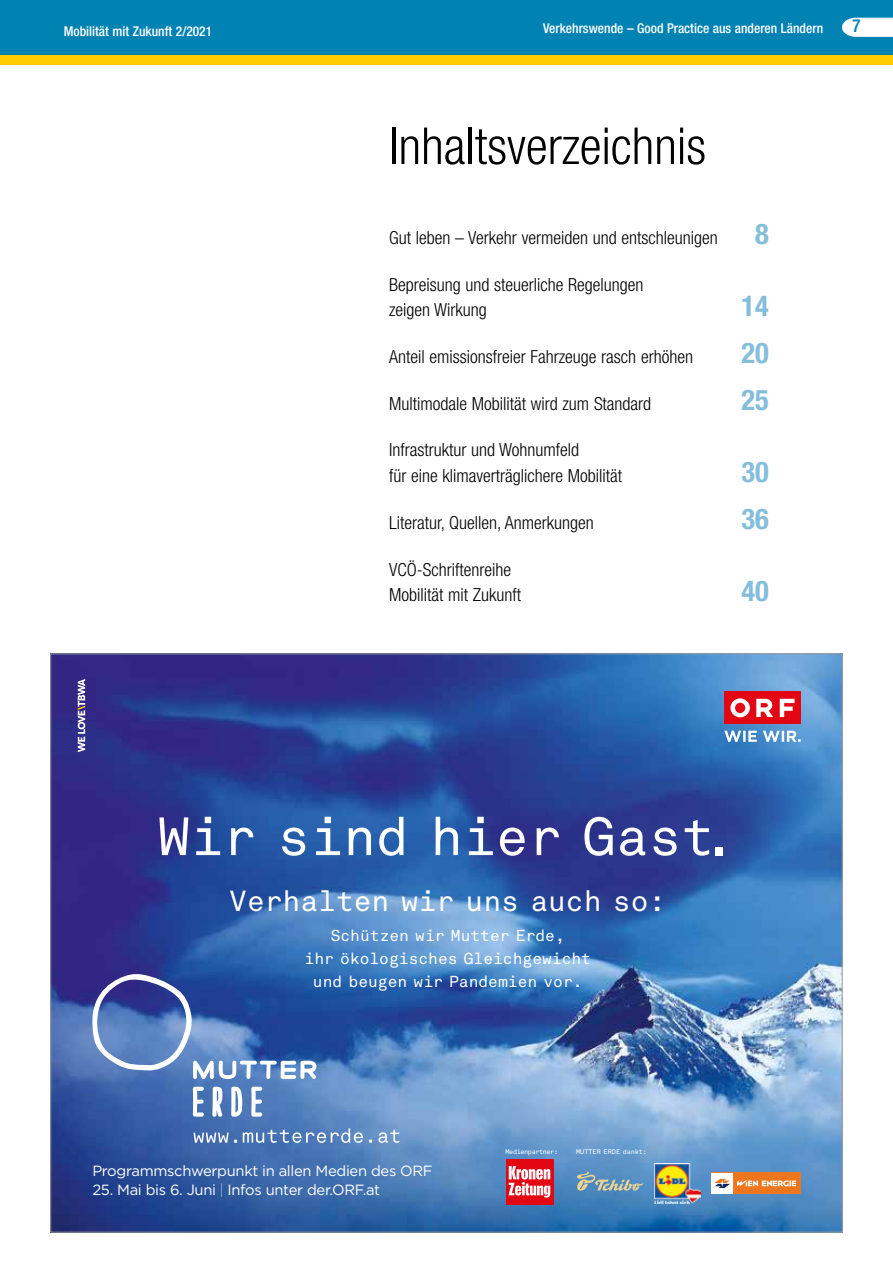
<style>
.page{position:relative;width:893px;height:1263px;background:#fff}
.page>*{position:absolute;margin:0;border:0;box-sizing:border-box;transform-origin:0 0}
.t1{font:53.1px "Akkurat Mono Pro";color:#fff}
.t2{font:300 condensed 51px "Helvetica Neue LT Std";color:#000}
.t3{font:28.65px "Akkurat Mono Pro";color:#fff}
.t4{font:700 condensed 28.5px "Helvetica Neue LT Std";color:#84bedb}
.t5{font:300 condensed 18px/25.5px "Helvetica Neue LT Std";color:#000}
.t6{font:500 condensed 18px "Helvetica Neue LT Std";color:#0082b2}
.t7{font:15.75px/23px "Akkurat Mono Pro";color:#fff;text-align:center}
.t8{font:14.85px "Gotham";letter-spacing:-.02em;color:#fff}
.t9{font:500 condensed 13.5px "Helvetica Neue LT Std";color:#fff}
.t10{font:6.6px "Akkurat Mono Pro";color:#fff}
.t11{font:6.6px "Akkurat Mono Pro";letter-spacing:-.06em;color:#fff}
.s1{font-weight:200}
</style>
<div class="page">
<div style="left:0;top:0;width:893px;height:55px;background:#0082b2"></div>
<div style="left:0;top:55px;width:893px;height:10px;background:#fc0"></div>
<svg style="left:842px;top:18px;width:51px;height:19px"></svg>
<img style="left:52px;top:656px;width:788px;height:574px">
<svg style="left:724px;top:731px;width:77px;height:11px"></svg>
<div style="left:724px;top:691px;width:77px;height:33px;background:#e30613"></div>
<svg style="left:730px;top:698px;width:64px;height:19px"></svg>
<svg style="left:78px;top:679px;width:7px;height:73px"></svg>
<svg style="left:92px;top:973px;width:224px;height:144px;background:#5475b5"></svg>
<svg style="left:193px;top:1128px;width:206px;height:15px;background:#7597c7"></svg>
<div style="left:506px;top:1159px;width:47px;height:46px;background:#e30613"></div>
<svg style="left:509px;top:1166px;width:41px;height:31px"></svg>
<img style="left:655px;top:1163px;width:45px;height:40px">
<svg style="left:577px;top:1171px;width:66px;height:19px"></svg>
<div style="left:711px;top:1172px;width:90px;height:22px;background:#ee771e"></div>
<div style="left:712px;top:1173px;width:21px;height:20px;background:#fff"></div>
<svg style="left:715px;top:1179px;width:15px;height:9px"></svg>
<svg style="left:737px;top:1180px;width:59px;height:6px"></svg>
<p class="t9" style="left:64px;top:23px;width:150px">Mobilität mit Zukunft 2/2021</p>
<p class="t9" style="left:543px;top:20px;width:282px">Verkehrswende – Good Practice aus anderen Ländern</p>
<p class="t6" style="left:852px;top:15px;width:10px">7</p>
<h2 class="t2" style="left:389px;top:117px;width:319px">Inhaltsverzeichnis</h2>
<p class="t5" style="left:389px;top:225px;width:330px">Gut leben – Verkehr vermeiden und entschleunigen</p>
<h3 class="t4" style="left:755px;top:216px;width:15px">8</h3>
<p class="t5" style="left:389px;top:271px;width:256px">Bepreisung und steuerliche Regelungen zeigen Wirkung</p>
<h3 class="t4" style="left:741px;top:289px;width:29px">14</h3>
<p class="t5" style="left:389px;top:344px;width:305px">Anteil emissionsfreier Fahrzeuge rasch erhöhen</p>
<h3 class="t4" style="left:741px;top:335px;width:29px">20</h3>
<p class="t5" style="left:389px;top:390px;width:264px">Multimodale Mobilität wird zum Standard</p>
<h3 class="t4" style="left:741px;top:382px;width:29px">25</h3>
<p class="t5" style="left:389px;top:437px;width:235px">Infrastruktur und Wohnumfeld<br>für eine klimaverträglichere Mobilität</p>
<h3 class="t4" style="left:741px;top:455px;width:29px">30</h3>
<p class="t5" style="left:389px;top:509px;width:206px">Literatur, Quellen, Anmerkungen</p>
<h3 class="t4" style="left:741px;top:501px;width:29px">36</h3>
<p class="t5" style="left:389px;top:556px;width:134px">VCÖ-Schriftenreihe<br>Mobilität mit Zukunft</p>
<h3 class="t4" style="left:741px;top:574px;width:29px">40</h3>
<h1 class="t1" style="left:157px;top:805px;width:580px">Wir sind hier Gast.</h1>
<h3 class="t3" style="left:229px;top:884px;width:438px">Verhalten wir uns auch so:</h3>
<p class="t7" style="left:305px;top:925px;width:288px">Schützen wir Mutter Erde,<br>ihr ökologisches Gleichgewicht und beugen wir Pandemien vor.</p>
<p class="t8" style="left:92px;top:1161px;width:342px">Programmschwerpunkt in allen Medien des ORF</p>
<p class="t8" style="left:92px;top:1180px;width:289px">25. Mai bis 6. Juni <span class="s1">|</span> Infos unter der.ORF.at</p>
<p class="t11" style="left:506px;top:1148px;width:54px">Medienpartner:</p>
<p class="t10" style="left:576px;top:1148px;width:72px">MUTTER ERDE dankt:</p>
</div>
